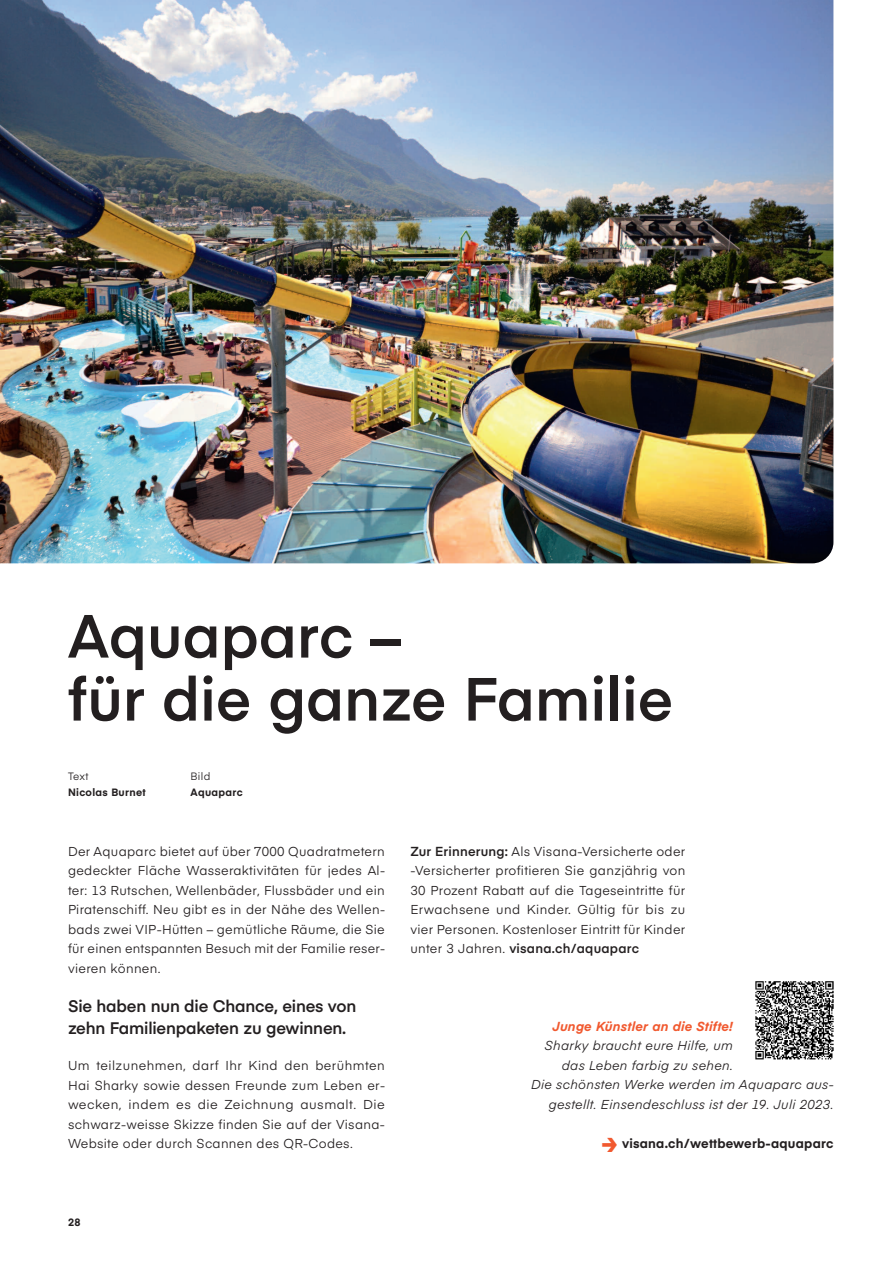
<style>
.page{position:relative;width:893px;height:1263px;background:#fff}
.page>*{position:absolute;margin:0;border:0;box-sizing:border-box;transform-origin:0 0}
.t1{font:600 60px/63px "Eina 03";color:#231f20}
.t2{font:600 16.5px/22.5px "Eina 03";letter-spacing:-.01em;color:#231f20}
.t3{font:600 12.9px "Eina 03";letter-spacing:.015em;color:#231f20}
.t4{font:700 12.9px "Eina 03";letter-spacing:.015em;color:#231f20}
.t5{font:italic 700 12.9px "Eina 03";letter-spacing:.015em;color:#f1592f}
.t6{font:12.75px/19.5px "Eina 03";letter-spacing:.025em;color:#231f20;text-align:justify}
.t7{font:italic 12.75px "Eina 03";letter-spacing:.025em;color:#231f20}
.t8{font:700 10.5px "Eina 03";letter-spacing:.03em;color:#231f20}
.t9{font:10.5px "Eina 03";letter-spacing:.03em;color:#231f20}
.s1{font-weight:600;font-size:12.9px}
.s2{font-weight:400;font-size:12.75px}
.s3{font-size:27px;color:#f1592f}
</style>
<div class="page">
<img style="left:0;top:0;width:833px;height:563px">
<img style="left:755px;top:981px;width:78px;height:78px">
<h1 class="t1" style="left:68px;top:611px;width:606px">Aquaparc –<br>für die ganze Familie</h1>
<p class="t9" style="left:68px;top:772px;width:22px">Text</p>
<p class="t8" style="left:68px;top:789px;width:79px">Nicolas Burnet</p>
<p class="t9" style="left:191px;top:772px;width:21px">Bild</p>
<p class="t8" style="left:191px;top:789px;width:54px">Aquaparc</p>
<p class="t6" style="left:68px;top:843px;width:319px">Der Aquaparc bietet auf über 7000 Quadratmetern gedeckter Fläche Wasseraktivitäten für jedes Al&shy;ter: 13 Rutschen, Wellenbäder, Flussbäder und ein Piratenschiff. Neu gibt es in der Nähe des Wellen&shy;bads zwei VIP-Hütten – gemütliche Räume, die Sie für einen entspannten Besuch mit der Familie reser&shy;vieren können.</p>
<p class="t2" style="left:68px;top:996px;width:290px">Sie haben nun die Chance, eines von zehn Familienpaketen zu gewinnen.</p>
<p class="t6" style="left:68px;top:1057px;width:319px">Um teilzunehmen, darf Ihr Kind den berühmten Hai Sharky sowie dessen Freunde zum Leben er&shy;wecken, indem es die Zeichnung ausmalt. Die schwarz-weisse Skizze finden Sie auf der Visana-Website oder durch Scannen des QR-Codes.</p>
<p class="t6" style="left:410px;top:843px;width:276px"><span class="s1">Zur Erinnerung:</span> Als Visana-Versicherte oder -Versicherter profitieren Sie ganzjährig von 30 Prozent Rabatt auf die Tageseintritte für Erwachsene und Kinder. Gültig für bis zu vier Personen. Kostenloser Eintritt für Kinder</p>
<p class="t3" style="left:410px;top:944px;width:230px"><span class="s2">unter 3 Jahren.</span> visana.ch/aquaparc</p>
<p class="t5" style="left:552px;top:1022px;width:182px">Junge Künstler an die Stifte!</p>
<p class="t7" style="left:545px;top:1041px;width:189px">Sharky braucht eure Hilfe, um</p>
<p class="t7" style="left:562px;top:1061px;width:173px">das Leben farbig zu sehen.</p>
<p class="t7" style="left:531px;top:1080px;width:304px">Die schönsten Werke werden im Aquaparc aus-</p>
<p class="t7" style="left:549px;top:1100px;width:286px">gestellt. Einsendeschluss ist der 19. Juli 2023.</p>
<p class="t4" style="left:602px;top:1139px;width:233px"><span class="s3">≥</span> visana.ch/wettbewerb-aquaparc</p>
<p class="t8" style="left:68px;top:1219px;width:14px">28</p>
</div>
